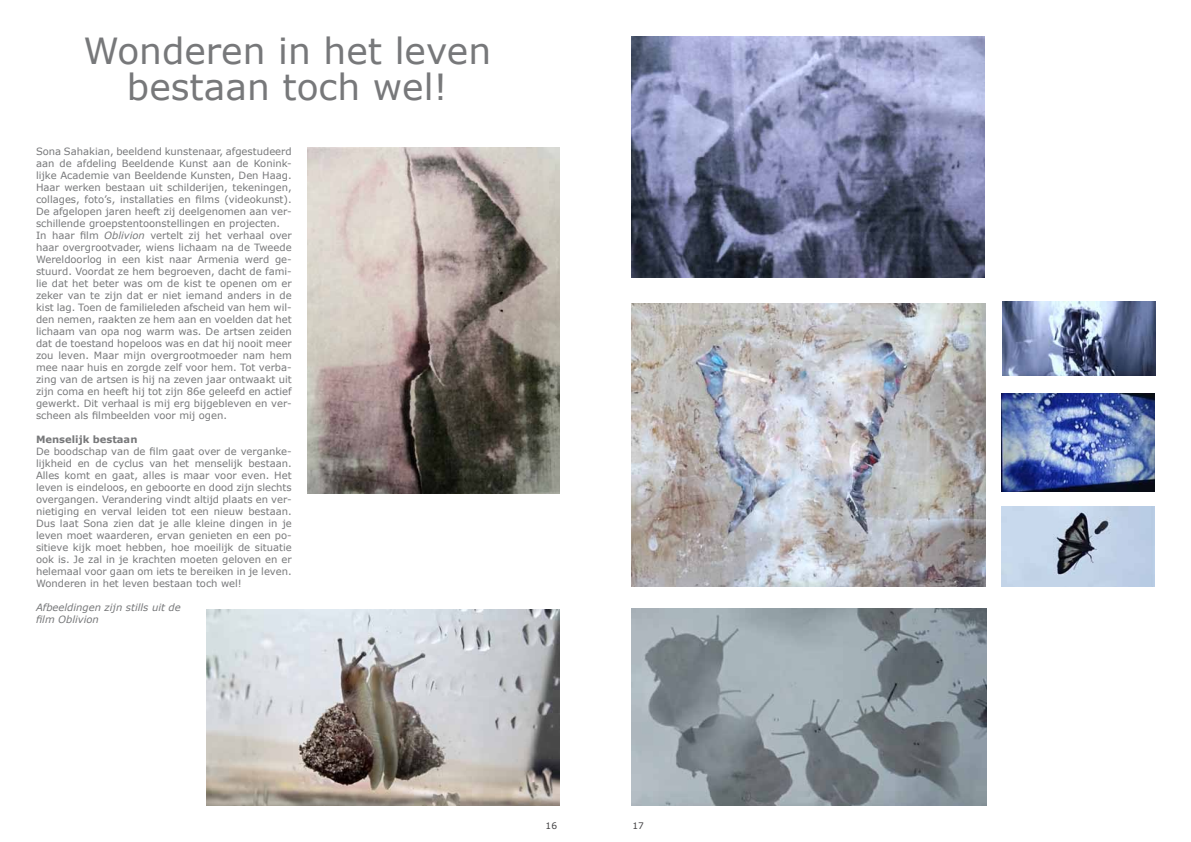
<style>
.page{position:relative;width:1191px;height:842px;background:#fff}
.page>*{position:absolute;margin:0;border:0;box-sizing:border-box;transform-origin:0 0}
.t1{font:36px/36px "Verdana";color:#77787a;text-align:center}
.t2{font:10px/12px "Verdana";color:#77787a}
.t3{font:italic 10px/12px "Verdana";color:#77787a}
.t4{font:700 10px "Verdana";color:#77787a}
.t5{font:9px "Verdana";color:#414042}
.s1{font-style:italic}
</style>
<div class="page">
<img style="left:631px;top:36px;width:353px;height:242px">
<img style="left:1002px;top:506px;width:153px;height:81px">
<img style="left:1002px;top:393px;width:153px;height:98px">
<img style="left:1003px;top:302px;width:152px;height:73px">
<img style="left:307px;top:147px;width:252px;height:346px">
<img style="left:631px;top:303px;width:354px;height:284px">
<img style="left:207px;top:609px;width:352px;height:197px">
<img style="left:631px;top:608px;width:355px;height:198px">
<h1 class="t1" style="left:83px;top:32px;width:409px">Wonderen in het leven bestaan toch wel!</h1>
<p class="t2" style="left:36px;top:145px;width:257px">Sona Sahakian, beeldend kunstenaar, afgestudeerd aan de afdeling Beeldende Kunst aan de Konink&shy;lijke Academie van Beeldende Kunsten, Den Haag.<br>Haar werken bestaan uit schilderijen, tekeningen, collages, foto’s, installaties en films (videokunst).<br>De afgelopen jaren heeft zij deelgenomen aan ver&shy;schillende groepstentoonstellingen en projecten.<br>In haar film <span class="s1">Oblivion</span> vertelt zij het verhaal over haar overgrootvader, wiens lichaam na de Tweede Wereldoorlog in een kist naar Armenia werd ge&shy;stuurd. Voordat ze hem begroeven, dacht de fami&shy;lie dat het beter was om de kist te openen om er zeker van te zijn dat er niet iemand anders in de kist lag. Toen de familieleden afscheid van hem wil&shy;den nemen, raakten ze hem aan en voelden dat het lichaam van opa nog warm was. De artsen zeiden dat de toestand hopeloos was en dat hij nooit meer zou leven. Maar mijn overgrootmoeder nam hem mee naar huis en zorgde zelf voor hem. Tot verba&shy;zing van de artsen is hij na zeven jaar ontwaakt uit zijn coma en heeft hij tot zijn 86e geleefd en actief gewerkt. Dit verhaal is mij erg bijgebleven en ver&shy;scheen als filmbeelden voor mij ogen.</p>
<p class="t4" style="left:36px;top:432px;width:103px">Menselijk bestaan</p>
<p class="t2" style="left:36px;top:445px;width:257px;text-align:justify">De boodschap van de film gaat over de verganke&shy;lijkheid en de cyclus van het menselijk bestaan.<br>Alles komt en gaat, alles is maar voor even. Het leven is eindeloos, en geboorte en dood zijn slechts overgangen. Verandering vindt altijd plaats en ver&shy;nietiging en verval leiden tot een nieuw bestaan.<br>Dus laat Sona zien dat je alle kleine dingen in je leven moet waarderen, ervan genieten en een po&shy;sitieve kijk moet hebben, hoe moeilijk de situatie ook is. Je zal in je krachten moeten geloven en er helemaal voor gaan om iets te bereiken in je leven.<br>Wonderen in het leven bestaan toch wel!</p>
<p class="t3" style="left:36px;top:601px;width:146px">Afbeeldingen zijn stills uit de film Oblivion</p>
<p class="t5" style="left:545px;top:820px;width:13px">16</p>
<p class="t5" style="left:632px;top:820px;width:13px">17</p>
</div>
